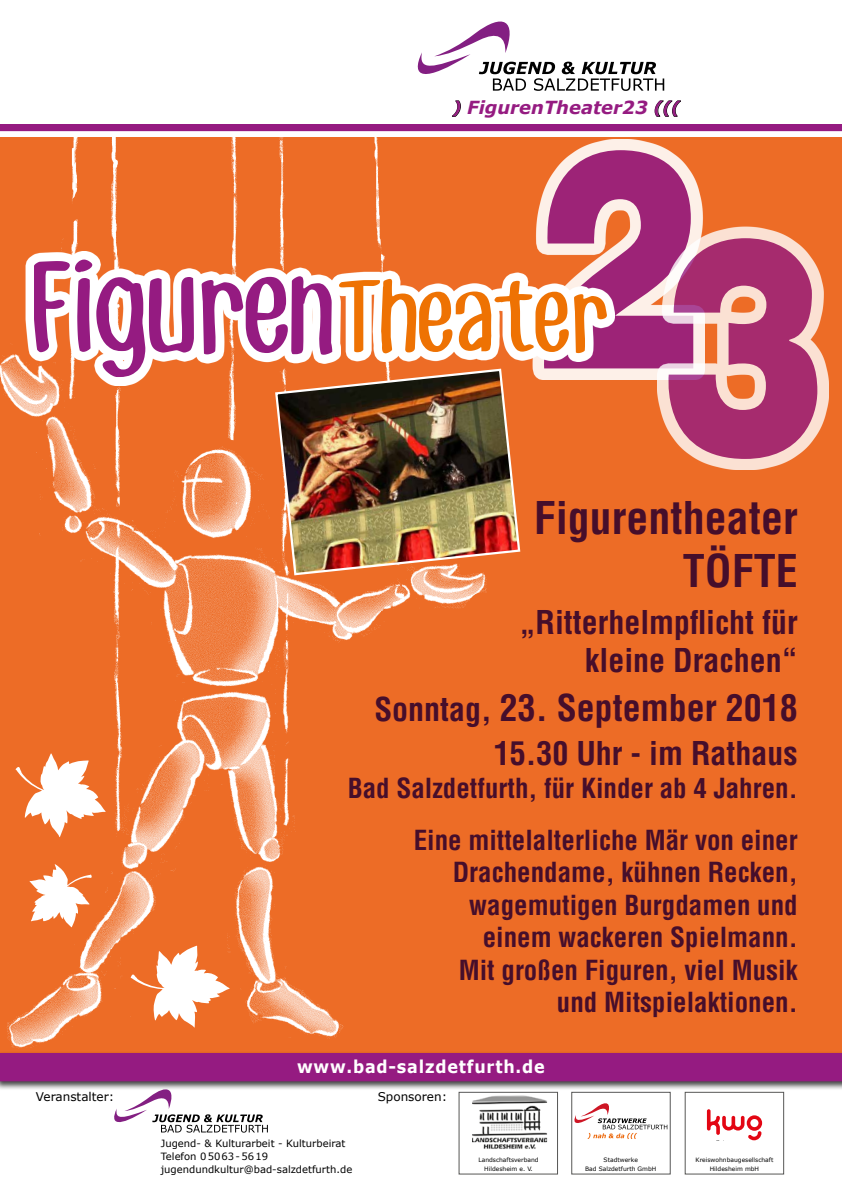
<style>
.page{position:relative;width:842px;height:1191px;background:#fff}
.page>*{position:absolute;margin:0;border:0;box-sizing:border-box;transform-origin:0 0}
.t1{font:700 condensed 44px/52.8px "Helvetica";color:#460e2b;text-align:right}
.t2{font:700 condensed 36px "Helvetica";color:#460e2b}
.t3{font:700 condensed 32px/38.4px "Helvetica";color:#460e2b;text-align:right}
.t4{font:700 condensed 27px/32.4px "Helvetica";color:#460e2b;text-align:right}
.t5{font:italic 700 18px "Verdana";color:#951b81}
.t6{font:700 17.6px "Verdana";letter-spacing:.05em;color:#fff;scale:.91 1}
.t7{font:12px "Verdana";color:#000}
.t8{font:10px/13px "Verdana";color:#000}
.t9{font:6px/9px "Verdana";color:#000;text-align:center}
.s1{font-size:16px}
.s2{font-size:32px}
</style>
<div class="page">
<div style="left:0;top:137px;width:842px;height:938px;background:#ed6c26"></div>
<svg style="left:452px;top:101px;width:9px;height:15px"></svg>
<svg style="left:655px;top:101px;width:26px;height:15px"></svg>
<svg style="left:417px;top:21px;width:247px;height:70px"></svg>
<div style="left:0;top:124px;width:842px;height:7px;background:#951b81"></div>
<div style="left:0;top:1051px;width:842px;height:39px;background:#e16624"></div>
<img style="left:0;top:137px;width:487px;height:912px">
<svg style="left:577px;top:139px;width:91px;height:11px"></svg>
<svg style="left:696px;top:267px;width:133px;height:203px"></svg>
<svg style="left:25px;top:251px;width:314px;height:134px"></svg>
<svg style="left:34px;top:259px;width:298px;height:118px"></svg>
<svg style="left:330px;top:270px;width:9px;height:92px"></svg>
<svg style="left:339px;top:150px;width:478px;height:309px"></svg>
<img style="left:473px;top:1140px;width:73px;height:8px">
<div style="left:471px;top:1095px;width:77px;height:55px;border:1px solid #fff"></div>
<svg style="left:0;top:1053px;width:842px;height:87px"></svg>
<div style="left:685px;top:1092px;width:99px;height:82px;border:1px solid #575756"></div>
<svg style="left:15px;top:753px;width:91px;height:84px"></svg>
<svg style="left:130px;top:945px;width:100px;height:83px"></svg>
<svg style="left:29px;top:863px;width:63px;height:64px"></svg>
<img style="left:274px;top:367px;width:247px;height:209px">
<p class="t5" style="left:453px;top:95px;width:229px"><span class="s1">)</span> FigurenTheater23 <span class="s1">(((</span></p>
<h1 class="t1" style="left:534px;top:491px;width:266px">Figurentheater<br>TÖFTE</h1>
<p class="t3" style="left:519px;top:603px;width:280px">„Ritterhelmpflicht für kleine Drachen“</p>
<h2 class="t2" style="left:374px;top:685px;width:425px"><span class="s2">Sonntag,</span> 23. September 2018</h2>
<p class="t3" style="left:494px;top:734px;width:305px">15.30 Uhr - im Rathaus</p>
<p class="t4" style="left:348px;top:761px;width:452px;line-height:52.2px">Bad Salzdetfurth, für Kinder ab 4 Jahren.<br>Eine mittelalterliche Mär von einer</p>
<p class="t4" style="left:453px;top:856px;width:346px">Drachendame, kühnen Recken, wagemutigen Burgdamen und einem wackeren Spielmann.<br>Mit großen Figuren, viel Musik und Mitspielaktionen.</p>
<p class="t6" style="left:297px;top:1054px;width:274px">www.bad-salzdetfurth.de</p>
<p class="t7" style="left:36px;top:1088px;width:80px">Veranstalter:</p>
<p class="t7" style="left:378px;top:1088px;width:71px">Sponsoren:</p>
<p class="t8" style="left:161px;top:1137px;width:193px">Jugend- &amp; Kulturarbeit - Kulturbeirat<br>Telefon 05063-5619 jugendundkultur@bad-salzdetfurth.de</p>
<p class="t9" style="left:478px;top:1155px;width:62px">Landschaftsverband<br>Hildesheim e. V.</p>
<p class="t9" style="left:695px;top:1155px;width:79px">Kreiswohnbaugesellschaft<br>Hildesheim mbH</p>
<p class="t9" style="left:585px;top:1155px;width:73px">Stadtwerke<br>Bad Salzdetfurth GmbH</p>
</div>
